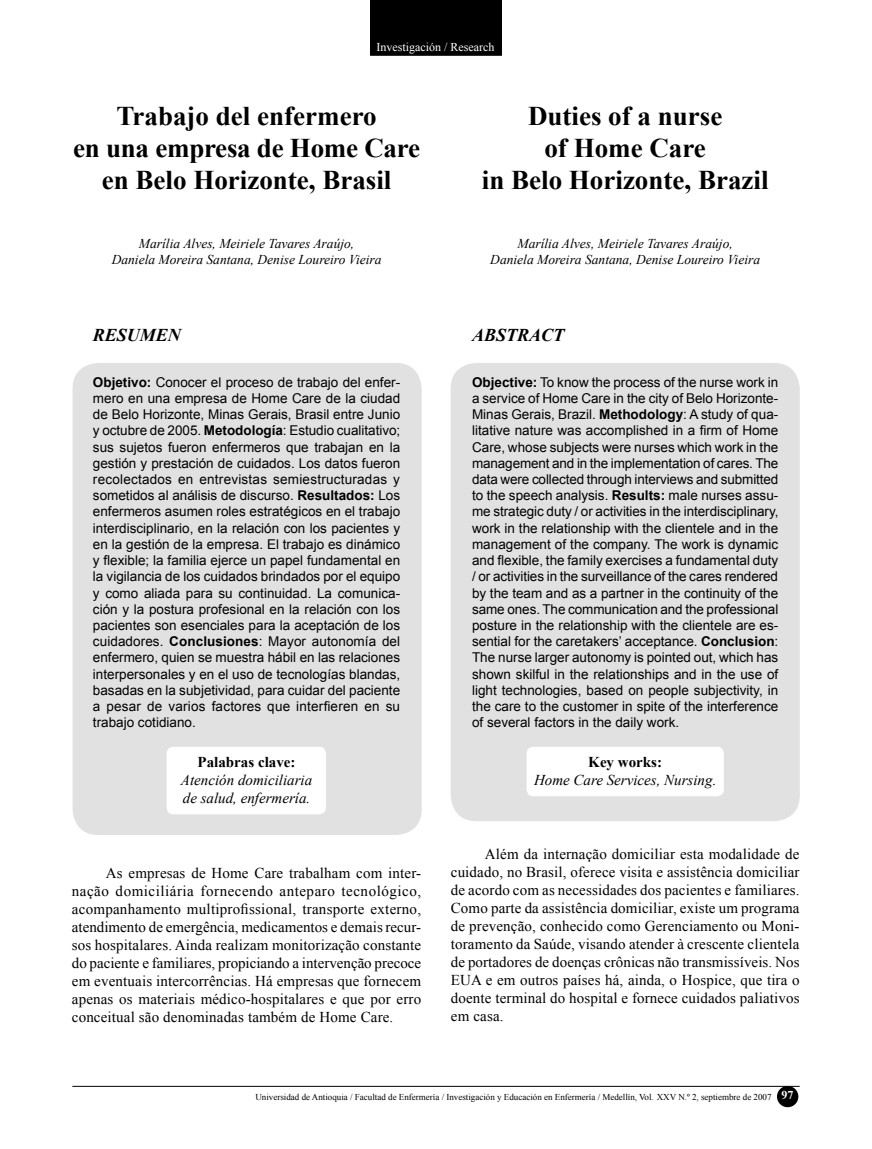
<style>
.page{position:relative;width:872px;height:1149px;background:#fff}
.page>*{position:absolute;margin:0;border:0;box-sizing:border-box;transform-origin:0 0}
.t1{font:700 27px/32.4px "Times New Roman";color:#000;text-align:center}
.t2{font:italic 700 18px "Times New Roman";color:#000}
.t3{font:15px/18px "Times New Roman";letter-spacing:.01em;color:#000;text-align:justify}
.t4{font:italic 15px/18px "Times New Roman";color:#000}
.t5{font:700 15px "Times New Roman";color:#000}
.t6{font:13.5px/16.2px "Arial";color:#000;text-align:justify}
.t7{font:italic 13.5px/16.2px "Times New Roman";color:#000;text-align:center}
.t8{font:12px "Times New Roman";color:#fff}
.t9{font:9px "Times New Roman";color:#000}
.s1{font-weight:700}
.s2{font-weight:700;font-size:12px;color:#fff}
</style>
<div class="page">
<hr style="left:72px;top:1085px;width:727px;height:1px;background:#000">
<div style="left:777px;top:1085px;width:21px;height:21px;background:#000;border-radius:50%"></div>
<div style="left:370px;top:0;width:132px;height:55px;background:#000"></div>
<hr style="left:370px;top:55px;width:132px;height:1px;background:#000">
<div style="left:451px;top:363px;width:348px;height:457px;background:#e1e1e1"></div>
<svg style="left:526px;top:746px;width:198px;height:50px"></svg>
<div style="left:73px;top:363px;width:349px;height:471px;background:#e1e1e1"></div>
<svg style="left:167px;top:746px;width:159px;height:68px"></svg>
<p class="t8" style="left:376px;top:38px;width:119px">Investigación / Research</p>
<h1 class="t1" style="left:73px;top:99px;width:348px">Trabajo del enfermero<br>en una empresa de Home Care en Belo Horizonte, Brasil</h1>
<p class="t7" style="left:112px;top:235px;width:271px">Marília Alves, Meiriele Tavares Araújo,<br>Daniela Moreira Santana, Denise Loureiro Vieira</p>
<h2 class="t2" style="left:93px;top:322px;width:90px">RESUMEN</h2>
<p class="t6" style="left:93px;top:374px;width:309px"><span class="s1">Objetivo:</span> Conocer el proceso de trabajo del enfer&shy;mero en una empresa de Home Care de la ciudad de Belo Horizonte, Minas Gerais, Brasil entre Junio y octubre de 2005. <span class="s1">Metodología</span>: Estudio cualitativo; sus sujetos fueron enfermeros que trabajan en la gestión y prestación de cuidados. Los datos fueron recolectados en entrevistas semiestructuradas y sometidos al análisis de discurso. <span class="s1">Resultados:</span> Los enfermeros asumen roles estratégicos en el trabajo interdisciplinario, en la relación con los pacientes y en la gestión de la empresa. El trabajo es dinámico y flexible; la familia ejerce un papel fundamental en la vigilancia de los cuidados brindados por el equipo y como aliada para su continuidad. La comunica&shy;ción y la postura profesional en la relación con los pacientes son esenciales para la aceptación de los cuidadores. <span class="s1">Conclusiones</span>: Mayor autonomía del enfermero, quien se muestra hábil en las relaciones interpersonales y en el uso de tecnologías blandas, basadas en la subjetividad, para cuidar del paciente a pesar de varios factores que interfieren en su trabajo cotidiano.</p>
<p class="t5" style="left:198px;top:751px;width:99px">Palabras clave:</p>
<p class="t4" style="left:181px;top:770px;width:133px">Atención domiciliaria de salud, enfermería.</p>
<p class="t3" style="left:72px;top:863px;width:351px;text-indent:34px">As empresas de Home Care trabalham com inter&shy;nação domiciliária fornecendo anteparo tecnológico, acompanhamento multiprofissional, transporte externo, atendimento de emergência, medicamentos e demais recur&shy;sos hospitalares. Ainda realizam monitorização constante do paciente e familiares, propiciando a intervenção precoce em eventuais intercorrências. Há empresas que fornecem apenas os materiais médico-hospitalares e que por erro conceitual são denominadas também de Home Care.</p>
<h1 class="t1" style="left:482px;top:99px;width:288px">Duties of a nurse<br>of Home Care<br>in Belo Horizonte, Brazil</h1>
<p class="t7" style="left:490px;top:235px;width:271px">Marília Alves, Meiriele Tavares Araújo,<br>Daniela Moreira Santana, Denise Loureiro Vieira</p>
<h2 class="t2" style="left:472px;top:322px;width:94px">ABSTRACT</h2>
<p class="t6" style="left:472px;top:374px;width:308px"><span class="s1">Objective:</span> To know the process of the nurse work in a service of Home Care in the city of Belo Horizonte-Minas Gerais, Brazil. <span class="s1">Methodology</span>: A study of qua&shy;litative nature was accomplished in a firm of Home Care, whose subjects were nurses which work in the management and in the implementation of cares. The data were collected through interviews and submitted to the speech analysis. <span class="s1">Results:</span> male nurses assu&shy;me strategic duty / or activities in the interdisciplinary, work in the relationship with the clientele and in the management of the company. The work is dynamic and flexible, the family exercises a fundamental duty / or activities in the surveillance of the cares rendered by the team and as a partner in the continuity of the same ones. The communication and the professional posture in the relationship with the clientele are es&shy;sential for the caretakers’ acceptance. <span class="s1">Conclusion</span>:<br>The nurse larger autonomy is pointed out, which has shown skilful in the relationships and in the use of light technologies, based on people subjectivity, in the care to the customer in spite of the interference of several factors in the daily work.</p>
<p class="t5" style="left:588px;top:751px;width:75px">Key works:</p>
<p class="t4" style="left:534px;top:770px;width:184px">Home Care Services, Nursing.</p>
<p class="t3" style="left:451px;top:844px;width:350px;text-indent:34px">Além da internação domiciliar esta modalidade de cuidado, no Brasil, oferece visita e assistência domiciliar de acordo com as necessidades dos pacientes e familiares.<br>Como parte da assistência domiciliar, existe um programa de prevenção, conhecido como Gerenciamento ou Moni&shy;toramento da Saúde, visando atender à crescente clientela de portadores de doenças crônicas não transmissíveis. Nos EUA e em outros países há, ainda, o Hospice, que tira o doente terminal do hospital e fornece cuidados paliativos em casa.</p>
<p class="t9" style="left:255px;top:1090px;width:539px">Universidad de Antioquia / Facultad de Enfermería / Investigación y Educación en Enfermería / Medellín, Vol. XXV N.º 2, septiembre de 2007 <span class="s2">97</span></p>
</div>
